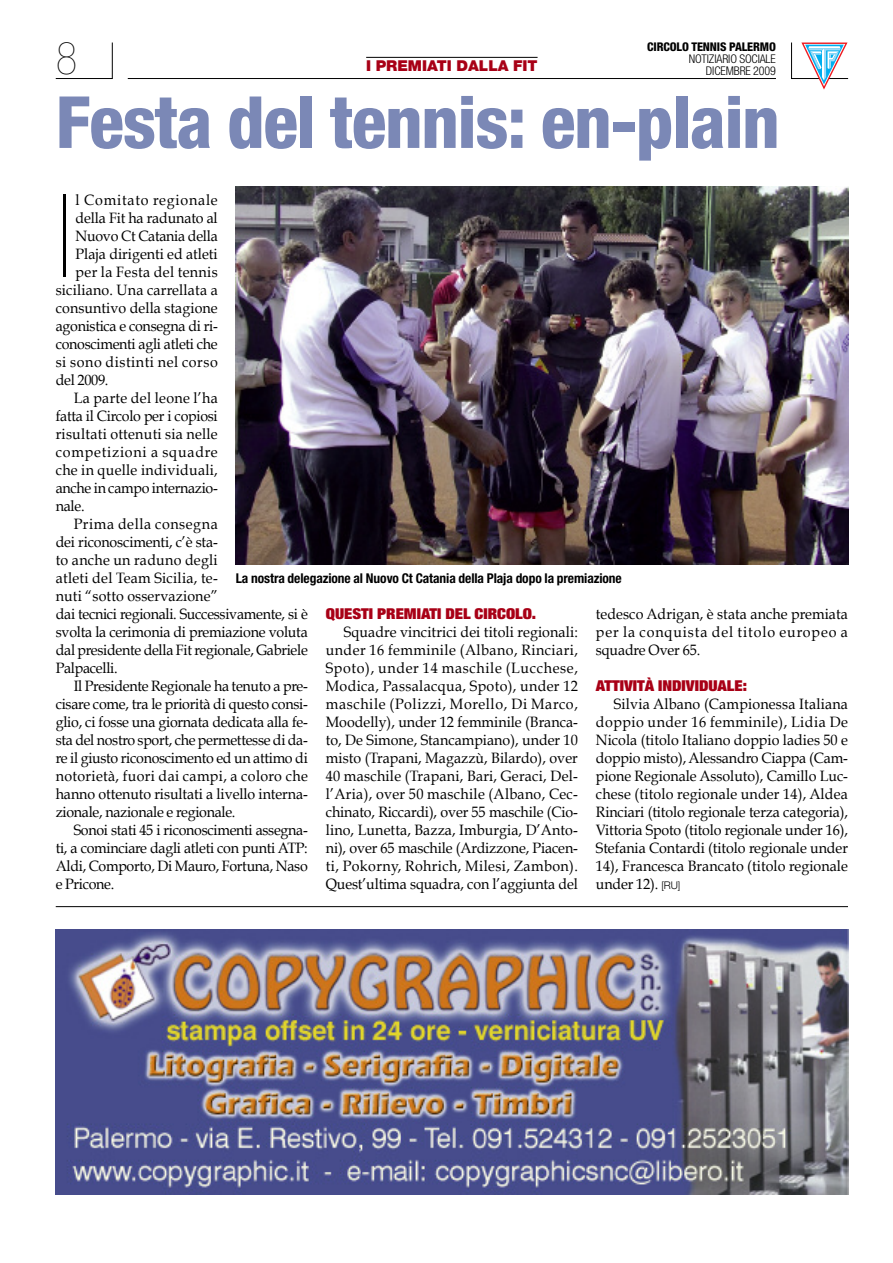
<style>
.page{position:relative;width:893px;height:1263px;background:#fff}
.page>*{position:absolute;margin:0;border:0;box-sizing:border-box;transform-origin:0 0}
.t1{font:900 condensed 116.1px "Helvetica Neue";color:#000}
.t2{font:800 condensed 72px "Helvetica Neue";letter-spacing:-.015em;color:#7b88b6}
.t3{font:900 condensed 45px "Helvetica Neue";color:#000}
.t4{font:15px/18px "Book Antiqua";letter-spacing:-.015em;color:#000;text-align:justify;scale:.95 1}
.t5{font:15px "Book Antiqua";letter-spacing:.02em;color:#000;scale:.95 1}
.t6{font:15px "Book Antiqua";letter-spacing:.025em;color:#000;scale:.95 1}
.t7{font:15px "Book Antiqua";letter-spacing:.015em;color:#000;scale:.95 1}
.t8{font:900 expanded 15px "Helvetica Neue";color:#a80016;scale:1.1 1}
.t9{font:15px "Book Antiqua";letter-spacing:.04em;color:#000;scale:.95 1}
.t10{font:15px "Book Antiqua";letter-spacing:.055em;color:#000;scale:.95 1}
.t11{font:15px "Book Antiqua";letter-spacing:.005em;color:#000;scale:.95 1}
.t12{font:15px "Book Antiqua";letter-spacing:.01em;color:#000;scale:.95 1}
.t13{font:900 15px "Helvetica Neue";color:#a80016}
.t14{font:700 condensed 13.5px "Helvetica Neue";letter-spacing:-.005em;color:#000}
.t15{font:300 condensed 12px/12px "Helvetica Neue";letter-spacing:-.01em;color:#000;text-align:right}
.t16{font:800 condensed 12px "Helvetica Neue";letter-spacing:-.01em;color:#000}
.s1{font-family:"Helvetica Neue";font-weight:300;font-size:10.5px}
</style>
<div class="page">
<svg style="left:55px;top:42px;width:58px;height:37px"></svg>
<svg style="left:791px;top:42px;width:58px;height:47px"></svg>
<hr style="left:128px;top:78px;width:648px;height:1px;background:#000">
<hr style="left:366px;top:57px;width:172px;height:1px;background:#000">
<img style="left:56px;top:929px;width:792px;height:266px">
<hr style="left:56px;top:906px;width:792px;height:1px;background:#000">
<img style="left:236px;top:187px;width:612px;height:378px">
<h3 class="t3" style="left:56px;top:42px;width:23px">8</h3>
<p class="t16" style="left:647px;top:43px;width:130px">CIRCOLO TENNIS PALERMO</p>
<p class="t15" style="left:689px;top:54px;width:89px">NOTIZIARIO SOCIALE<br>DICEMBRE 2009</p>
<p class="t13" style="left:366px;top:61px;width:173px">I PREMIATI DALLA FIT</p>
<h2 class="t2" style="left:56px;top:97px;width:725px">Festa del tennis: en-plain</h2>
<h1 class="t1" style="left:56px;top:194px;width:19px">I</h1>
<p class="t10" style="left:76px;top:191px;width:151px">l Comitato regionale</p>
<p class="t4" style="left:76px;top:209px;width:151px">della Fit ha radunato al</p>
<p class="t4" style="left:76px;top:227px;width:151px">Nuovo Ct Catania della</p>
<p class="t4" style="left:76px;top:245px;width:151px">Plaja dirigenti ed atleti</p>
<p class="t6" style="left:76px;top:263px;width:151px">per la Festa del tennis</p>
<p class="t7" style="left:56px;top:281px;width:172px">siciliano. Una carrellata a</p>
<p class="t11" style="left:56px;top:299px;width:172px">consuntivo della stagione</p>
<p class="t4" style="left:56px;top:317px;width:172px">agonistica e consegna di ri-</p>
<p class="t4" style="left:56px;top:335px;width:172px">conoscimenti agli atleti che</p>
<p class="t9" style="left:56px;top:353px;width:172px">si sono distinti nel corso</p>
<p class="t4" style="left:56px;top:371px;width:57px">del 2009.</p>
<p class="t5" style="left:74px;top:389px;width:153px">La parte del leone l’ha</p>
<p class="t4" style="left:56px;top:407px;width:172px">fatta il Circolo per i copiosi</p>
<p class="t7" style="left:56px;top:425px;width:172px">risultati ottenuti sia nelle</p>
<p class="t10" style="left:56px;top:443px;width:172px">competizioni a squadre</p>
<p class="t5" style="left:56px;top:461px;width:172px">che in quelle individuali,</p>
<p class="t4" style="left:56px;top:479px;width:172px">anche in campo internazio-</p>
<p class="t4" style="left:56px;top:497px;width:32px">nale.</p>
<p class="t9" style="left:74px;top:515px;width:153px">Prima della consegna</p>
<p class="t4" style="left:56px;top:533px;width:172px">dei riconoscimenti, c’è sta-</p>
<p class="t5" style="left:56px;top:551px;width:172px">to anche un raduno degli</p>
<p class="t5" style="left:56px;top:569px;width:172px">atleti del Team Sicilia, te-</p>
<p class="t12" style="left:56px;top:587px;width:172px">nuti “sotto osservazione”</p>
<p class="t4" style="left:56px;top:605px;width:267px">dai tecnici regionali. Successivamente, si è</p>
<p class="t4" style="left:56px;top:623px;width:267px">svolta la cerimonia di premiazione voluta</p>
<p class="t4" style="left:56px;top:641px;width:267px">dal presidente della Fit regionale, Gabriele</p>
<p class="t4" style="left:56px;top:659px;width:67px">Palpacelli.</p>
<p class="t4" style="left:74px;top:677px;width:248px">Il Presidente Regionale ha tenuto a pre-</p>
<p class="t4" style="left:56px;top:695px;width:267px">cisare come, tra le priorità di questo consi-</p>
<p class="t4" style="left:56px;top:713px;width:267px">glio, ci fosse una giornata dedicata alla fe-</p>
<p class="t4" style="left:56px;top:731px;width:267px">sta del nostro sport, che permettesse di da-</p>
<p class="t4" style="left:56px;top:749px;width:267px">re il giusto riconoscimento ed un attimo di</p>
<p class="t6" style="left:56px;top:767px;width:267px">notorietà, fuori dai campi, a coloro che</p>
<p class="t4" style="left:56px;top:785px;width:267px">hanno ottenuto risultati a livello interna-</p>
<p class="t4" style="left:56px;top:803px;width:191px">zionale, nazionale e regionale.</p>
<p class="t4" style="left:74px;top:821px;width:248px">Sonoi stati 45 i riconoscimenti assegna-</p>
<p class="t4" style="left:56px;top:839px;width:267px">ti, a cominciare dagli atleti con punti ATP:</p>
<p class="t4" style="left:56px;top:857px;width:267px">Aldi, Comporto, Di Mauro, Fortuna, Naso</p>
<p class="t4" style="left:56px;top:875px;width:63px">e Pricone.</p>
<p class="t14" style="left:236px;top:573px;width:388px">La nostra delegazione al Nuovo Ct Catania della Plaja dopo la premiazione</p>
<p class="t8" style="left:326px;top:608px;width:193px">QUESTI PREMIATI DEL CIRCOLO.</p>
<p class="t4" style="left:326px;top:623px;width:267px;text-indent:18px">Squadre vincitrici dei titoli regionali: under 16 femminile (Albano, Rinciari, Spoto), under 14 maschile (Lucchese, Modica, Passalacqua, Spoto), under 12 maschile (Polizzi, Morello, Di Marco, Moodelly), under 12 femminile (Branca&shy;to, De Simone, Stancampiano), under 10 misto (Trapani, Magazzù, Bilardo), over 40 maschile (Trapani, Bari, Geraci, Del&shy;l’Aria), over 50 maschile (Albano, Cec&shy;chinato, Riccardi), over 55 maschile (Cio&shy;lino, Lunetta, Bazza, Imburgia, D’Anto&shy;ni), over 65 maschile (Ardizzone, Piacen&shy;ti, Pokorny, Rohrich, Milesi, Zambon).<br>Quest’ultima squadra, con l’aggiunta del</p>
<p class="t4" style="left:596px;top:605px;width:267px">tedesco Adrigan, è stata anche premiata per la conquista del titolo europeo a squadre Over 65.</p>
<p class="t8" style="left:596px;top:680px;width:139px">ATTIVITÀ INDIVIDUALE:</p>
<p class="t4" style="left:596px;top:695px;width:267px;text-indent:18px">Silvia Albano (Campionessa Italiana doppio under 16 femminile), Lidia De Nicola (titolo Italiano doppio ladies 50 e doppio misto), Alessandro Ciappa (Cam&shy;pione Regionale Assoluto), Camillo Luc&shy;chese (titolo regionale under 14), Aldea Rinciari (titolo regionale terza categoria), Vittoria Spoto (titolo regionale under 16), Stefania Contardi (titolo regionale under 14), Francesca Brancato (titolo regionale under 12). <span class="s1">[RU]</span></p>
</div>
